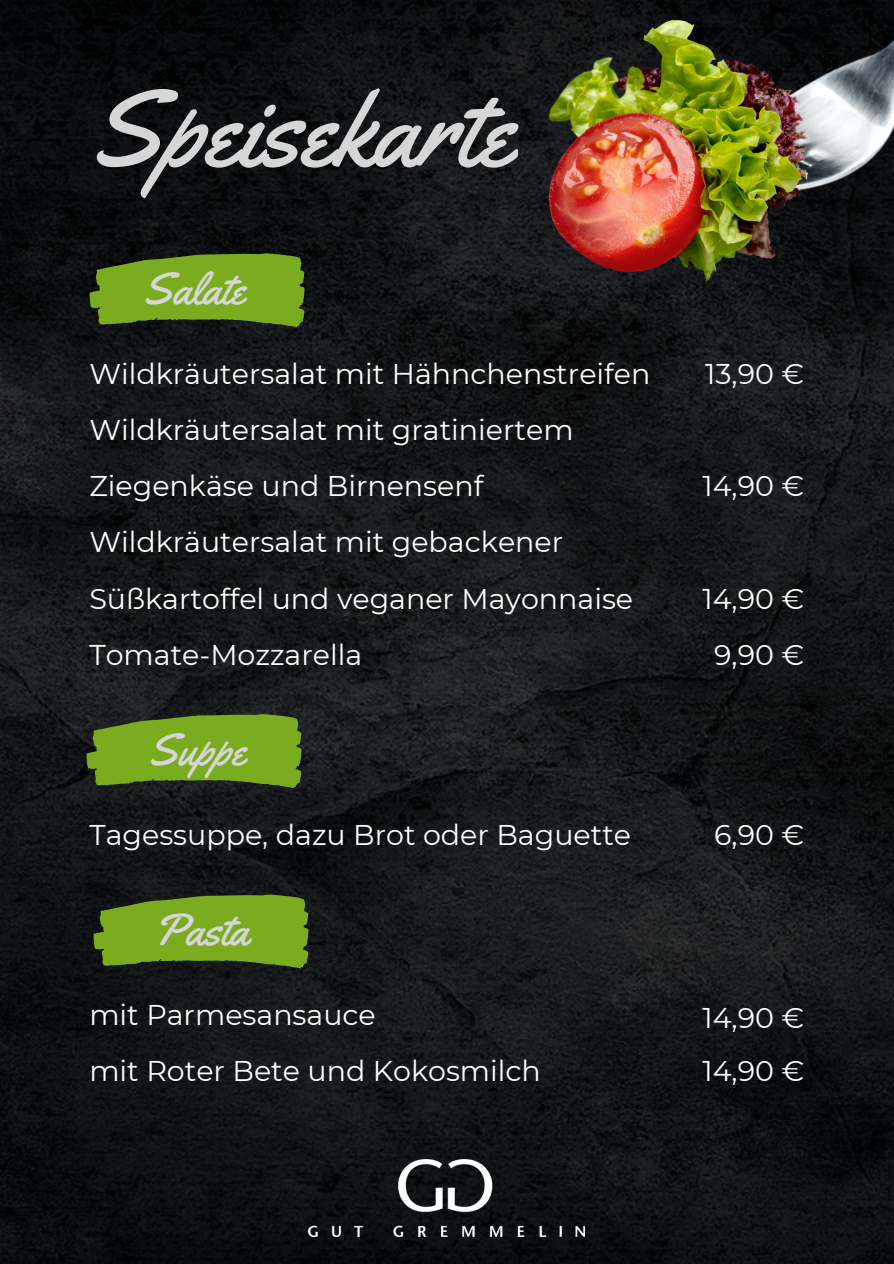
<style>
.page{position:relative;width:894px;height:1264px;background:#fff}
.page>*{position:absolute;margin:0;border:0;box-sizing:border-box;transform-origin:0 0}
.t1{font:108px "Yellowtail";color:#d6d6d6}
.t2{font:45px "Yellowtail";color:#d6d6d6}
.t3{font:28.5px/56.2px "Montserrat";color:#fff}
</style>
<div class="page">
<img style="left:0;top:0;width:893px;height:1263px">
<svg style="left:86px;top:713px;width:215px;height:75px;background:#69911e"></svg>
<svg style="left:89px;top:253px;width:215px;height:74px;background:#68911c"></svg>
<img style="left:548px;top:0;width:345px;height:283px">
<svg style="left:93px;top:894px;width:215px;height:74px;background:#68921d"></svg>
<img style="left:308px;top:1159px;width:276px;height:77px">
<h1 class="t1" style="left:89px;top:61px;width:425px">Speisekarte</h1>
<p class="t2" style="left:143px;top:260px;width:104px">Salate</p>
<p class="t3" style="left:89px;top:345px;width:562px">Wildkräutersalat mit Hähnchenstreifen</p>
<h2 class="t3" style="left:89px;top:401px;width:485px">Wildkräutersalat mit gratiniertem</h2>
<p class="t3" style="left:89px;top:458px;width:395px">Ziegenkäse und Birnensenf</p>
<p class="t3" style="left:89px;top:514px;width:545px">Wildkräutersalat mit gebackener<br>Süßkartoffel und veganer Mayonnaise</p>
<p class="t3" style="left:89px;top:626px;width:274px">Tomate-Mozzarella</p>
<p class="t2" style="left:148px;top:721px;width:99px">Suppe</p>
<p class="t3" style="left:89px;top:807px;width:543px">Tagessuppe, dazu Brot oder Baguette</p>
<p class="t2" style="left:153px;top:901px;width:97px">Pasta</p>
<p class="t3" style="left:89px;top:986px;width:288px">mit Parmesansauce</p>
<p class="t3" style="left:89px;top:1042px;width:453px">mit Roter Bete und Kokosmilch</p>
<p class="t3" style="left:705px;top:345px;width:100px">13,90 €</p>
<p class="t3" style="left:702px;top:458px;width:103px">14,90 €</p>
<p class="t3" style="left:702px;top:570px;width:103px">14,90 €</p>
<p class="t3" style="left:714px;top:626px;width:91px">9,90 €</p>
<h2 class="t3" style="left:714px;top:807px;width:91px">6,90 €</h2>
<h2 class="t3" style="left:702px;top:990px;width:103px">14,90 €</h2>
<p class="t3" style="left:702px;top:1042px;width:103px">14,90 €</p>
</div>
